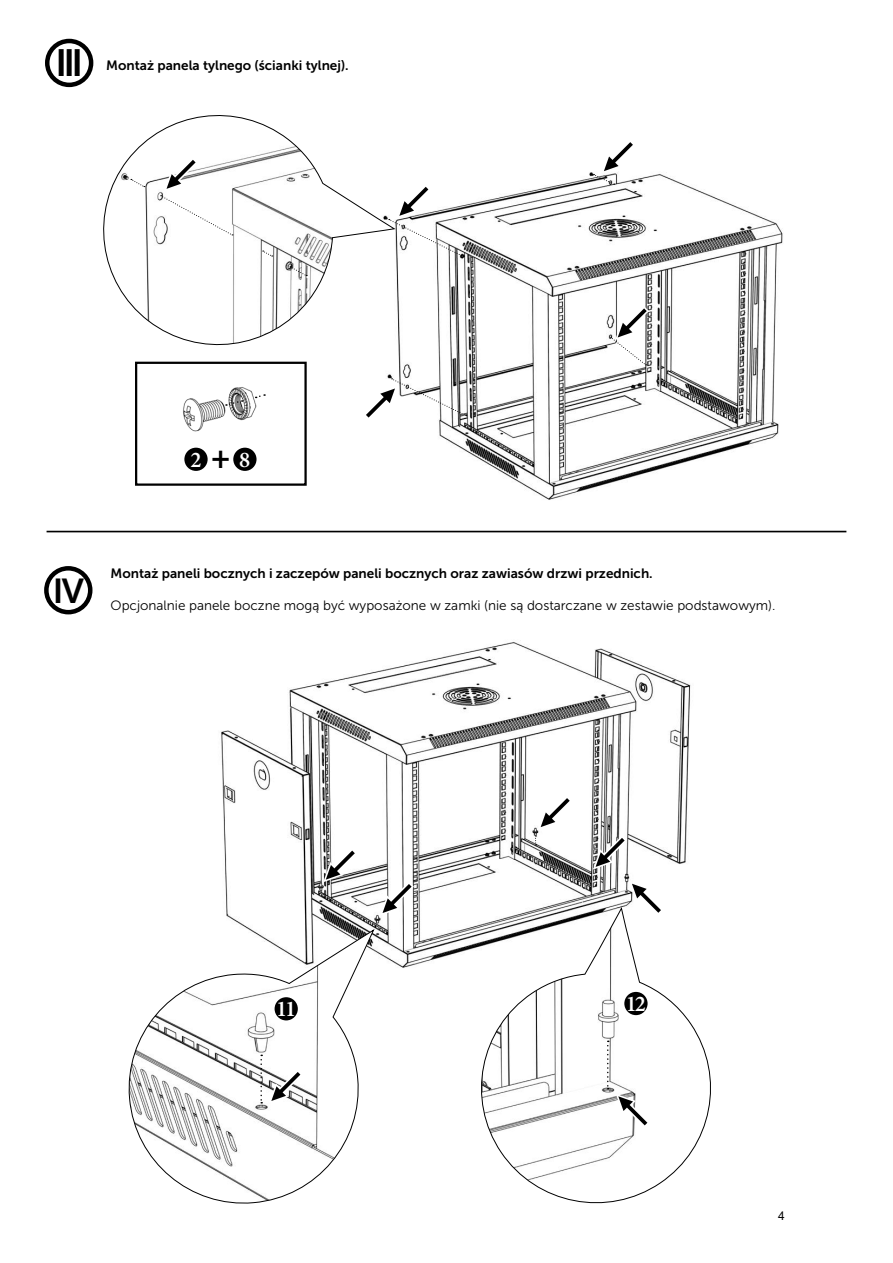
<style>
.page{position:relative;width:893px;height:1263px;background:#fff}
.page>*{position:absolute;margin:0;border:0;box-sizing:border-box;transform-origin:0 0}
.t1{font:37.8px "Museo Sans 700";color:#000}
.t2{font:34.5px "Museo Sans 700";color:#000}
.t3{font:600 22.5px "Minion Pro";color:#fff}
.t4{font:13.5px "Museo Sans 700";color:#000}
.t5{font:13.5px "Museo Sans 300";color:#000}
.t6{font:12px "Arial";color:#000}
.s1{font-family:"Museo Sans 700";font-weight:400;font-size:30.3px;color:#000}
</style>
<div class="page">
<img style="left:339px;top:172px;width:508px;height:361px">
<img style="left:221px;top:640px;width:470px;height:328px">
<svg style="left:103px;top:115px;width:292px;height:244px"></svg>
<svg style="left:466px;top:908px;width:245px;height:296px"></svg>
<svg style="left:128px;top:930px;width:246px;height:274px"></svg>
<div style="left:45px;top:39px;width:48px;height:48px;border:4px solid #000;border-radius:50%"></div>
<div style="left:44px;top:566px;width:48px;height:48px;border:4px solid #000;border-radius:50%"></div>
<svg style="left:323px;top:848px;width:34px;height:34px"></svg>
<svg style="left:269px;top:1070px;width:34px;height:33px"></svg>
<svg style="left:380px;top:882px;width:34px;height:33px"></svg>
<svg style="left:593px;top:836px;width:34px;height:33px"></svg>
<svg style="left:538px;top:796px;width:34px;height:34px"></svg>
<svg style="left:629px;top:881px;width:34px;height:34px"></svg>
<svg style="left:616px;top:1094px;width:34px;height:33px"></svg>
<div style="left:275px;top:997px;width:23px;height:23px;background:#000;border-radius:50%"></div>
<div style="left:624px;top:992px;width:24px;height:23px;background:#000;border-radius:50%"></div>
<img style="left:149px;top:354px;width:141px;height:102px">
<svg style="left:389px;top:185px;width:75px;height:72px"></svg>
<svg style="left:535px;top:836px;width:2px;height:9px"></svg>
<svg style="left:131px;top:179px;width:14px;height:8px"></svg>
<svg style="left:364px;top:378px;width:103px;height:42px"></svg>
<svg style="left:611px;top:306px;width:38px;height:59px"></svg>
<svg style="left:593px;top:142px;width:42px;height:43px"></svg>
<svg style="left:290px;top:266px;width:17px;height:10px"></svg>
<svg style="left:263px;top:251px;width:10px;height:6px"></svg>
<svg style="left:161px;top:158px;width:72px;height:78px"></svg>
<svg style="left:260px;top:1054px;width:2px;height:49px"></svg>
<svg style="left:607px;top:1040px;width:2px;height:49px"></svg>
<hr style="left:47px;top:531px;width:799px;height:1px;background:#000">
<div style="left:184px;top:448px;width:24px;height:23px;background:#000;border-radius:50%"></div>
<div style="left:233px;top:448px;width:24px;height:23px;background:#000;border-radius:50%"></div>
<div style="left:135px;top:362px;width:172px;height:124px;border:2px solid #000"></div>
<svg style="left:226px;top:400px;width:17px;height:6px"></svg>
<svg style="left:256px;top:394px;width:9px;height:5px"></svg>
<h1 class="t1" style="left:56px;top:42px;width:29px">III</h1>
<p class="t4" style="left:106px;top:57px;width:244px">Montaż panela tylnego (ścianki tylnej).</p>
<h3 class="t3" style="left:190px;top:444px;width:61px">2<span class="s1">+</span>8</h3>
<h2 class="t2" style="left:53px;top:572px;width:33px">IV</h2>
<p class="t4" style="left:111px;top:566px;width:544px">Montaż paneli bocznych i zaczepów paneli bocznych oraz zawiasów drzwi przednich.</p>
<p class="t5" style="left:111px;top:598px;width:666px">Opcjonalnie panele boczne mogą być wyposażone w zamki (nie są dostarczane w zestawie podstawowym).</p>
<h3 class="t3" style="left:276px;top:993px;width:21px">11</h3>
<h3 class="t3" style="left:626px;top:988px;width:21px">12</h3>
<p class="t6" style="left:778px;top:1207px;width:8px">4</p>
</div>
